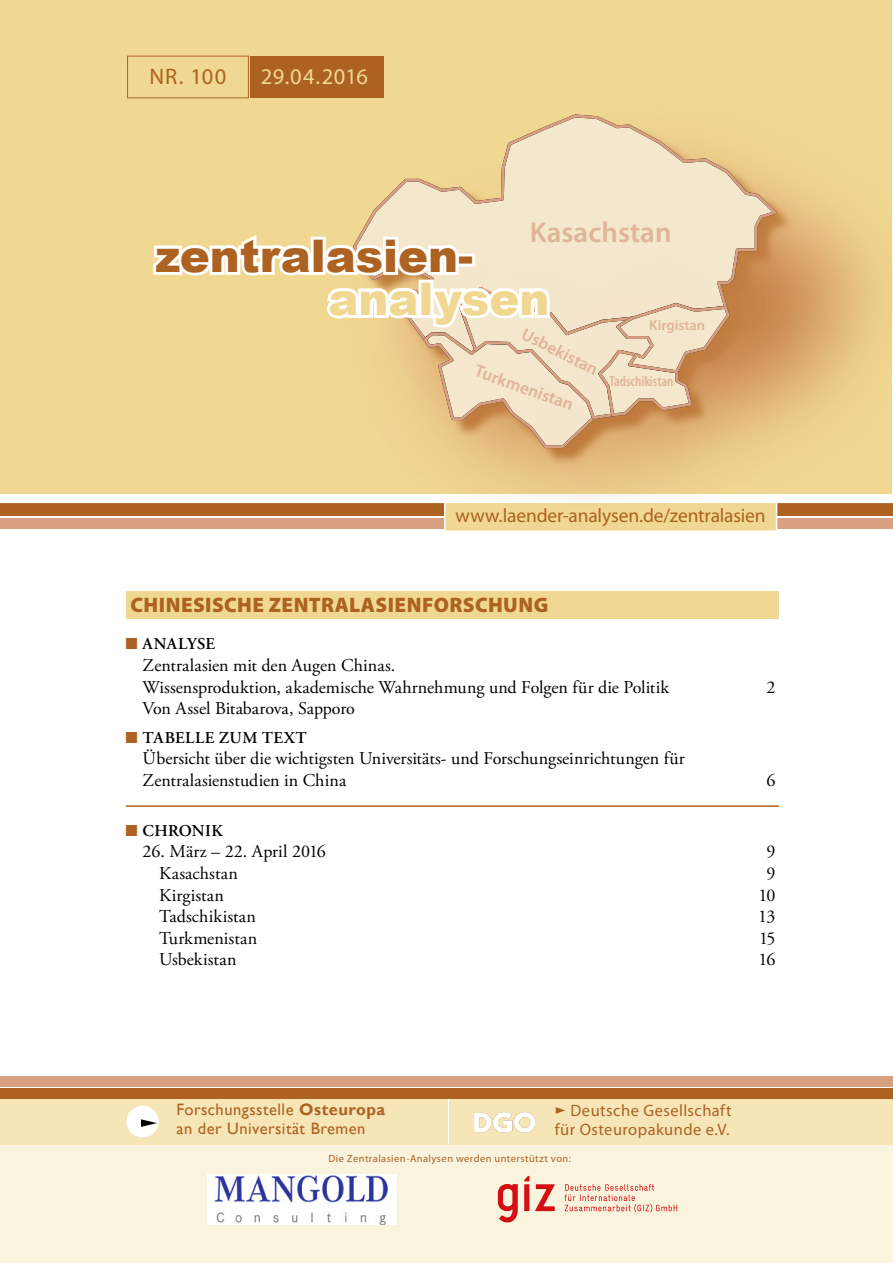
<style>
.page{position:relative;width:893px;height:1263px;background:#fff}
.page>*{position:absolute;margin:0;border:0;box-sizing:border-box;transform-origin:0 0}
.t1{font:900 45px "Arial";color:#ae6221}
.t2{font:900 45px "Arial";color:#f0d892}
.t3{font:600 29.1px "Myriad Pro";color:rgb(216 159 130/.7)}
.t4{font:22.5px "Myriad Pro";letter-spacing:.03em;color:#f0d892}
.t5{font:22.5px "Myriad Pro";color:#ae6221}
.t6{font:900 21px "Myriad Pro";letter-spacing:.02em;color:#ae6221}
.t7{font:19.5px "Myriad Pro";letter-spacing:-.005em;color:#ae6221}
.t8{font:18px/21.6px "Adobe Garamond Pro";color:#000}
.t9{font:600 17.4px "Myriad Pro";color:rgb(216 159 130/.7)}
.t10{font:16.5px/19.5px "Gill Sans";letter-spacing:.03em;color:#ae6221}
.t11{font:16.5px/19.5px "Myriad Pro";letter-spacing:.025em;color:#ae6221}
.t12{font:600 16.5px "Adobe Garamond Pro";letter-spacing:.025em;color:#000}
.t13{font:600 condensed 14.55px "Myriad Pro";color:rgb(216 159 130/.7)}
.t14{font:600 14.55px "Myriad Pro";color:rgb(216 159 130/.7)}
.t15{font:10.5px "Myriad Pro";letter-spacing:.045em;color:#ae6221}
.s1{font-family:"Futura TOT Boo";font-weight:400;color:#ae6221}
.s2{font-weight:700}
.s3{font-family:"Futura TOT Boo"}
</style>
<div class="page">
<div style="left:0;top:501px;width:893px;height:15px;background:#ae6221"></div>
<div style="left:0;top:519px;width:893px;height:10px;background:#d8a080"></div>
<div style="left:1px;top:0;width:891px;height:493px;background:#f0d892"></div>
<div style="left:445px;top:499px;width:332px;height:32px;background:#f0d892"></div>
<div style="left:444px;top:499px;width:333px;height:33px;border:2px solid #fff"></div>
<hr style="left:0;top:499px;width:893px;height:4px;background:#fff">
<div style="left:332px;top:101px;width:561px;height:407px;background:#ae6221;opacity:.75"></div>
<img style="left:332px;top:101px;width:561px;height:389px">
<svg style="left:352px;top:112px;width:428px;height:68px"></svg>
<img style="left:349px;top:180px;width:443px;height:310px">
<img style="left:511px;top:198px;width:359px;height:292px">
<div style="left:127px;top:56px;width:122px;height:42px;border:1px solid #ae6221"></div>
<div style="left:250px;top:56px;width:134px;height:42px;background:#ae6221"></div>
<svg style="left:153px;top:230px;width:578px;height:219px"></svg>
<div style="left:126px;top:591px;width:653px;height:27px;background:#f0d892"></div>
<div style="left:0;top:1145px;width:893px;height:118px;background:#faf3dd"></div>
<div style="left:0;top:1098px;width:448px;height:47px;background:#f5e5b7"></div>
<div style="left:450px;top:1098px;width:443px;height:47px;background:#f5e5b7"></div>
<div style="left:0;top:1076px;width:893px;height:10px;background:#d8a080"></div>
<div style="left:0;top:1089px;width:893px;height:10px;background:#ae6221"></div>
<div style="left:126px;top:1106px;width:33px;height:31px;background:#fff;border-radius:50%"></div>
<svg style="left:141px;top:1119px;width:16px;height:8px"></svg>
<img style="left:474px;top:1112px;width:61px;height:21px">
<svg style="left:498px;top:1184px;width:20px;height:39px"></svg>
<svg style="left:535px;top:1184px;width:20px;height:27px"></svg>
<svg style="left:524px;top:1176px;width:5px;height:35px"></svg>
<svg style="left:565px;top:1184px;width:112px;height:28px"></svg>
<img style="left:208px;top:1175px;width:188px;height:49px">
<hr style="left:126px;top:805px;width:653px;height:2px;background:#ae6221">
<p class="t5" style="left:150px;top:63px;width:78px">NR. 100</p>
<p class="t4" style="left:261px;top:62px;width:109px">29.04.2016</p>
<h1 class="t1" style="left:155px;top:223px;width:319px">zentralasien-</h1>
<h2 class="t3" style="left:530px;top:214px;width:143px">Kasachstan</h2>
<h1 class="t2" style="left:328px;top:266px;width:222px">analysen</h1>
<p class="t9" style="left:528px;top:323px;width:85px;rotate:27deg">Usbekistan</p>
<p class="t9" style="left:479px;top:359px;width:105px;rotate:20deg">Turkmenistan</p>
<p class="t14" style="left:649px;top:316px;width:58px">Kirgistan</p>
<p class="t13" style="left:609px;top:372px;width:66px">Tadschikistan</p>
<p class="t7" style="left:456px;top:503px;width:312px">www.laender-analysen.de/zentralasien</p>
<p class="t6" style="left:130px;top:591px;width:419px">CHINESISCHE ZENTRALASIENFORSCHUNG</p>
<p class="t12" style="left:126px;top:635px;width:90px"><span class="s1">■</span> ANALYSE</p>
<p class="t8" style="left:142px;top:655px;width:528px">Zentralasien mit den Augen Chinas.<br>Wissensproduktion, akademische Wahrnehmung und Folgen für die Politik</p>
<p class="t8" style="left:142px;top:698px;width:214px">Von Assel Bitabarova, Sapporo</p>
<p class="t12" style="left:126px;top:728px;width:182px"><span class="s1">■</span> TABELLE ZUM TEXT</p>
<p class="t8" style="left:142px;top:748px;width:544px">Übersicht über die wichtigsten Universitäts- und Forschungseinrichtungen für<br>Zentralasienstudien in China</p>
<p class="t8" style="left:767px;top:677px;width:10px">2</p>
<p class="t8" style="left:767px;top:770px;width:10px">6</p>
<p class="t12" style="left:126px;top:821px;width:98px"><span class="s1">■</span> CHRONIK</p>
<p class="t8" style="left:142px;top:841px;width:185px">26. März – 22. April 2016</p>
<p class="t8" style="left:767px;top:841px;width:10px">9</p>
<p class="t8" style="left:159px;top:863px;width:80px">Kasachstan</p>
<p class="t8" style="left:767px;top:863px;width:10px">9</p>
<p class="t8" style="left:159px;top:885px;width:67px">Kirgistan</p>
<p class="t8" style="left:758px;top:885px;width:19px">10</p>
<p class="t8" style="left:159px;top:906px;width:99px">Tadschikistan</p>
<p class="t8" style="left:758px;top:906px;width:19px">13</p>
<p class="t8" style="left:159px;top:928px;width:100px">Turkmenistan</p>
<p class="t8" style="left:759px;top:928px;width:18px">15</p>
<p class="t8" style="left:159px;top:949px;width:79px">Usbekistan</p>
<p class="t8" style="left:759px;top:949px;width:18px">16</p>
<p class="t10" style="left:176px;top:1100px;width:210px">Forschungsstelle <span class="s2">Osteuropa </span>an der Universität Bremen</p>
<p class="t11" style="left:555px;top:1100px;width:178px"><span class="s3">►</span> Deutsche Gesellschaft für Osteuropakunde e.V.</p>
<p class="t15" style="left:328px;top:1152px;width:244px">Die Zentralasien-Analysen werden unterstützt von:</p>
</div>
